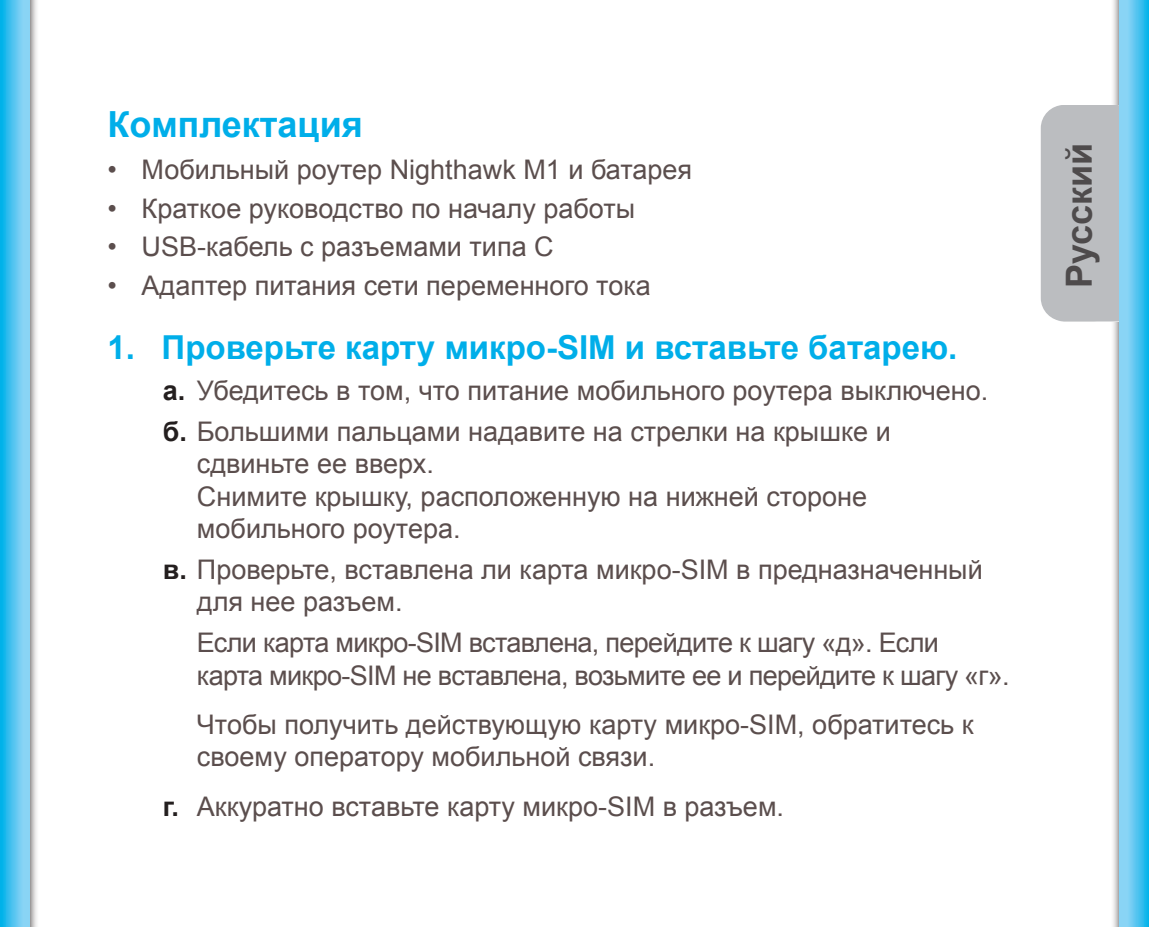
<style>
.page{position:relative;width:1149px;height:927px;background:#fff}
.page>*{position:absolute;margin:0;border:0;box-sizing:border-box;transform-origin:0 0}
.t1{font:700 36px "Arial";color:#00aee9}
.t2{font:700 36px "Arial";color:#4e4b4c}
.t3{font:700 33px "Arial";color:#00aee9}
.t4{font:27px/32.4px "Arial";color:#5b4e4d}
.t5{font:27px/32.4px "Arial";letter-spacing:-.025em;color:#5b4e4d}
.s1{font-weight:700;color:#241f1f}
</style>
<div class="page">
<svg style="left:30px;top:0;width:7px;height:927px;background:#cccbcb"></svg>
<svg style="left:0;top:0;width:30px;height:927px;background:#49c2ef"></svg>
<svg style="left:1109px;top:0;width:10px;height:927px"></svg>
<svg style="left:1119px;top:0;width:29px;height:927px;background:#5dc8f1"></svg>
<img style="left:1052px;top:106px;width:65px;height:215px">
<div style="left:1040px;top:105px;width:75px;height:216px;background:#bbbdc0;border-radius:23px"></div>
<svg style="left:1097px;top:105px;width:20px;height:1px"></svg>
<svg style="left:1097px;top:320px;width:20px;height:1px"></svg>
<h1 class="t1" style="left:107px;top:100px;width:257px">Комплектация</h1>
<p class="t4" style="left:107px;top:154px;width:586px">• Мобильный роутер Nighthawk M1 и батарея</p>
<p class="t4" style="left:107px;top:193px;width:529px">• Краткое руководство по началу работы</p>
<p class="t4" style="left:107px;top:231px;width:447px">• USB-кабель с разъемами типа C</p>
<p class="t4" style="left:107px;top:270px;width:544px">• Адаптер питания сети переменного тока</p>
<p class="t3" style="left:107px;top:325px;width:851px">1. Проверьте карту микро-SIM и вставьте батарею.</p>
<p class="t4" style="left:163px;top:370px;width:826px;line-height:40.8px"><span class="s1">a.</span> Убедитесь в том, что питание мобильного роутера выключено. <span class="s1">б.</span> Большими пальцами надавите на стрелки на крышке и</p>
<p class="t4" style="left:197px;top:448px;width:671px">сдвиньте ее вверх.<br>Снимите крышку, расположенную на нижней стороне мобильного роутера.</p>
<p class="t4" style="left:197px;top:553px;width:787px;text-indent:-34px"><span class="s1">в.</span> Проверьте, вставлена ли карта микро-SIM в предназначенный для нее разъем.</p>
<p class="t5" style="left:197px;top:627px;width:814px">Если карта микро-SIM вставлена, перейдите к шагу «д». Если карта микро-SIM не вставлена, возьмите ее и перейдите к шагу «г».</p>
<p class="t4" style="left:197px;top:709px;width:778px">Чтобы получить действующую карту микро-SIM, обратитесь к своему оператору мобильной связи.</p>
<p class="t4" style="left:163px;top:790px;width:622px"><span class="s1">г.</span> Аккуратно вставьте карту микро-SIM в разъем.</p>
<h1 class="t2" style="left:1054px;top:288px;width:147px;rotate:-90deg">Русский</h1>
</div>
